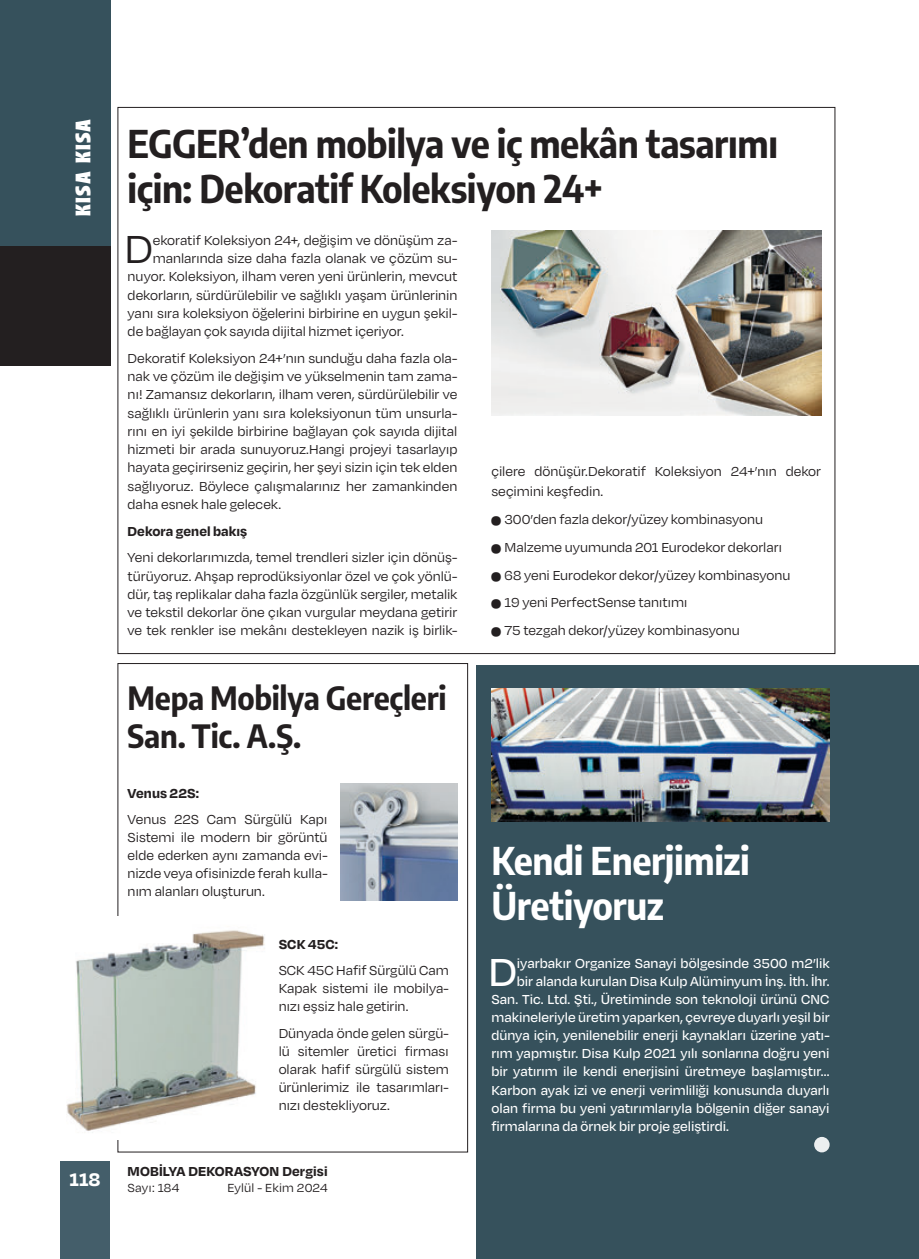
<style>
.page{position:relative;width:919px;height:1259px;background:#fff}
.page>*{position:absolute;margin:0;border:0;box-sizing:border-box;transform-origin:0 0}
.Metin_Mobilya{font:45px "Degular";color:#231f20}
.Metin_Mobilya-2{font:500 45px "Degular";color:#fff}
.Kisa_Baslik_Mob{font:700 semi-condensed 37.5px/45px "Encode Sans";letter-spacing:-.01em;color:#231f20}
.Kisa_Baslik_Mob-2{font:700 semi-condensed 37.5px/45px "Encode Sans";letter-spacing:-.01em;color:#fff}
.Kisa_Baslik_Mob-3{font:700 semi-condensed 31.5px "Encode Sans";letter-spacing:-.01em;color:#231f20}
.t1{font:semi-expanded 21px "Boughy";letter-spacing:.055em;color:#fff}
.t2{font:700 21px "Degular";color:#fff}
.Metin_Mobilya-3{font:15px/18.3px "Degular";color:#231f20;text-align:justify}
.Metin_Mobilya-4{font:500 15px "Degular";color:#fff}
.Metin_Mobilya-5{font:700 15px "Degular";letter-spacing:.005em;color:#231f20}
.t3{font:13.5px "Degular";letter-spacing:.01em;color:#231f20}
.s1{font-size:10.5px}
</style>
<div class="page">
<div style="left:476px;top:665px;width:442px;height:594px;background:#36515c"></div>
<div style="left:0;top:0;width:111px;height:366px;background:#36515c"></div>
<div style="left:0;top:247px;width:111px;height:119px;background:#231f20"></div>
<div style="left:60px;top:1161px;width:50px;height:98px;background:#445e6a"></div>
<img style="left:491px;top:231px;width:330px;height:184px">
<img style="left:491px;top:688px;width:338px;height:133px">
<div style="left:814px;top:1137px;width:15px;height:15px;background:#eceff0;border-radius:50%"></div>
<img style="left:340px;top:783px;width:117px;height:117px">
<img style="left:66px;top:930px;width:199px;height:203px">
<p class="t1" style="left:72px;top:216px;width:98px;rotate:-90deg">KISA KISA</p>
<p class="t2" style="left:70px;top:1166px;width:32px">118</p>
<p class="Kisa_Baslik_Mob" style="left:128px;top:119px;width:652px">EGGER’den mobilya ve iç mekân tasarımı için: Dekoratif Koleksiyon 24+</p>
<p class="Metin_Mobilya" style="left:124px;top:222px;width:30px">D</p>
<p class="Metin_Mobilya-3" style="left:153px;top:231px;width:306px">ekoratif Koleksiyon 24+, değişim ve dönüşüm za-</p>
<p class="Metin_Mobilya-3" style="left:153px;top:249px;width:306px">manlarında size daha fazla olanak ve çözüm su-</p>
<p class="Metin_Mobilya-3" style="left:128px;top:267px;width:331px">nuyor. Koleksiyon, ilham veren yeni ürünlerin, mevcut</p>
<p class="Metin_Mobilya-3" style="left:128px;top:285px;width:331px">dekorların, sürdürülebilir ve sağlıklı yaşam ürünlerinin</p>
<p class="Metin_Mobilya-3" style="left:128px;top:303px;width:331px">yanı sıra koleksiyon öğelerini birbirine en uygun şekil-</p>
<p class="Metin_Mobilya-3" style="left:128px;top:322px;width:277px">de bağlayan çok sayıda dijital hizmet içeriyor.</p>
<p class="Metin_Mobilya-3" style="left:128px;top:348px;width:331px">Dekoratif Koleksiyon 24+’nın sunduğu daha fazla ola&shy;nak ve çözüm ile değişim ve yükselmenin tam zama&shy;nı! Zamansız dekorların, ilham veren, sürdürülebilir ve sağlıklı ürünlerin yanı sıra koleksiyonun tüm unsurla&shy;rını en iyi şekilde birbirine bağlayan çok sayıda dijital hizmeti bir arada sunuyoruz.Hangi projeyi tasarlayıp hayata geçirirseniz geçirin, her şeyi sizin için tek elden sağlıyoruz. Böylece çalışmalarınız her zamankinden daha esnek hale gelecek.</p>
<p class="Metin_Mobilya-5" style="left:128px;top:521px;width:121px">Dekora genel bakış</p>
<p class="Metin_Mobilya-3" style="left:128px;top:548px;width:331px">Yeni dekorlarımızda, temel trendleri sizler için dönüş&shy;türüyoruz. Ahşap reprodüksiyonlar özel ve çok yönlü&shy;dür, taş replikalar daha fazla özgünlük sergiler, metalik ve tekstil dekorlar öne çıkan vurgular meydana getirir ve tek renkler ise mekânı destekleyen nazik iş birlik-</p>
<p class="Kisa_Baslik_Mob-3" style="left:128px;top:675px;width:320px">Mepa Mobilya Gereçleri</p>
<p class="Kisa_Baslik_Mob-3" style="left:128px;top:712px;width:175px">San. Tic. A.Ş.</p>
<p class="Metin_Mobilya-5" style="left:128px;top:783px;width:73px">Venus 22S:</p>
<p class="Metin_Mobilya-3" style="left:128px;top:810px;width:201px">Venus 22S Cam Sürgülü Kapı Sistemi ile modern bir görüntü elde ederken aynı zamanda evi&shy;nizde veya ofisinizde ferah kulla&shy;nım alanları oluşturun.</p>
<p class="Metin_Mobilya-5" style="left:278px;top:934px;width:61px">SCK 45C:</p>
<p class="Metin_Mobilya-3" style="left:278px;top:961px;width:172px">SCK 45C Hafif Sürgülü Cam Kapak sistemi ile mobilya&shy;nızı eşsiz hale getirin.</p>
<p class="Metin_Mobilya-3" style="left:278px;top:1023px;width:172px">Dünyada önde gelen sürgü&shy;lü sitemler üretici firması olarak hafif sürgülü sistem ürünlerimiz ile tasarımları&shy;nızı destekliyoruz.</p>
<p class="Metin_Mobilya-5" style="left:128px;top:1161px;width:201px">MOBİLYA DEKORASYON Dergisi</p>
<p class="t3" style="left:128px;top:1179px;width:53px">Sayı: 184</p>
<p class="t3" style="left:227px;top:1179px;width:101px">Eylül - Ekim 2024</p>
<p class="Metin_Mobilya-3" style="left:491px;top:461px;width:331px;line-height:19.4px">çilere dönüşür.Dekoratif Koleksiyon 24+’nın dekor seçimini keşfedin.</p>
<p class="Metin_Mobilya-3" style="left:491px;top:509px;width:273px"><span class="s1">●</span> 300’den fazla dekor/yüzey kombinasyonu</p>
<p class="Metin_Mobilya-3" style="left:491px;top:537px;width:292px"><span class="s1">●</span> Malzeme uyumunda 201 Eurodekor dekorları</p>
<p class="Metin_Mobilya-3" style="left:491px;top:565px;width:300px"><span class="s1">●</span> 68 yeni Eurodekor dekor/yüzey kombinasyonu</p>
<p class="Metin_Mobilya-3" style="left:491px;top:593px;width:198px"><span class="s1">●</span> 19 yeni PerfectSense tanıtımı</p>
<p class="Metin_Mobilya-3" style="left:491px;top:621px;width:250px"><span class="s1">●</span> 75 tezgah dekor/yüzey kombinasyonu</p>
<p class="Kisa_Baslik_Mob-2" style="left:491px;top:836px;width:260px">Kendi Enerjimizi<br>Üretiyoruz</p>
<p class="Metin_Mobilya-2" style="left:488px;top:945px;width:30px">D</p>
<p class="Metin_Mobilya-4" style="left:517px;top:954px;width:314px">iyarbakır Organize Sanayi bölgesinde 3500 m2’lik</p>
<p class="Metin_Mobilya-4" style="left:517px;top:972px;width:314px">bir alanda kurulan Disa Kulp Alüminyum İnş. İth. İhr.</p>
<p class="Metin_Mobilya-4" style="left:491px;top:990px;width:340px">San. Tic. Ltd. Şti., Üretiminde son teknoloji ürünü CNC</p>
<p class="Metin_Mobilya-4" style="left:491px;top:1008px;width:340px">makineleriyle üretim yaparken, çevreye duyarlı yeşil bir</p>
<p class="Metin_Mobilya-4" style="left:491px;top:1026px;width:340px">dünya için, yenilenebilir enerji kaynakları üzerine yatı-</p>
<p class="Metin_Mobilya-4" style="left:491px;top:1044px;width:339px">rım yapmıştır. Disa Kulp 2021 yılı sonlarına doğru yeni</p>
<p class="Metin_Mobilya-4" style="left:491px;top:1062px;width:340px">bir yatırım ile kendi enerjisini üretmeye başlamıştır...</p>
<p class="Metin_Mobilya-4" style="left:491px;top:1080px;width:340px">Karbon ayak izi ve enerji verimliliği konusunda duyarlı</p>
<p class="Metin_Mobilya-4" style="left:491px;top:1098px;width:340px">olan firma bu yeni yatırımlarıyla bölgenin diğer sanayi</p>
<p class="Metin_Mobilya-4" style="left:491px;top:1116px;width:239px">firmalarına da örnek bir proje geliştirdi.</p>
</div>
